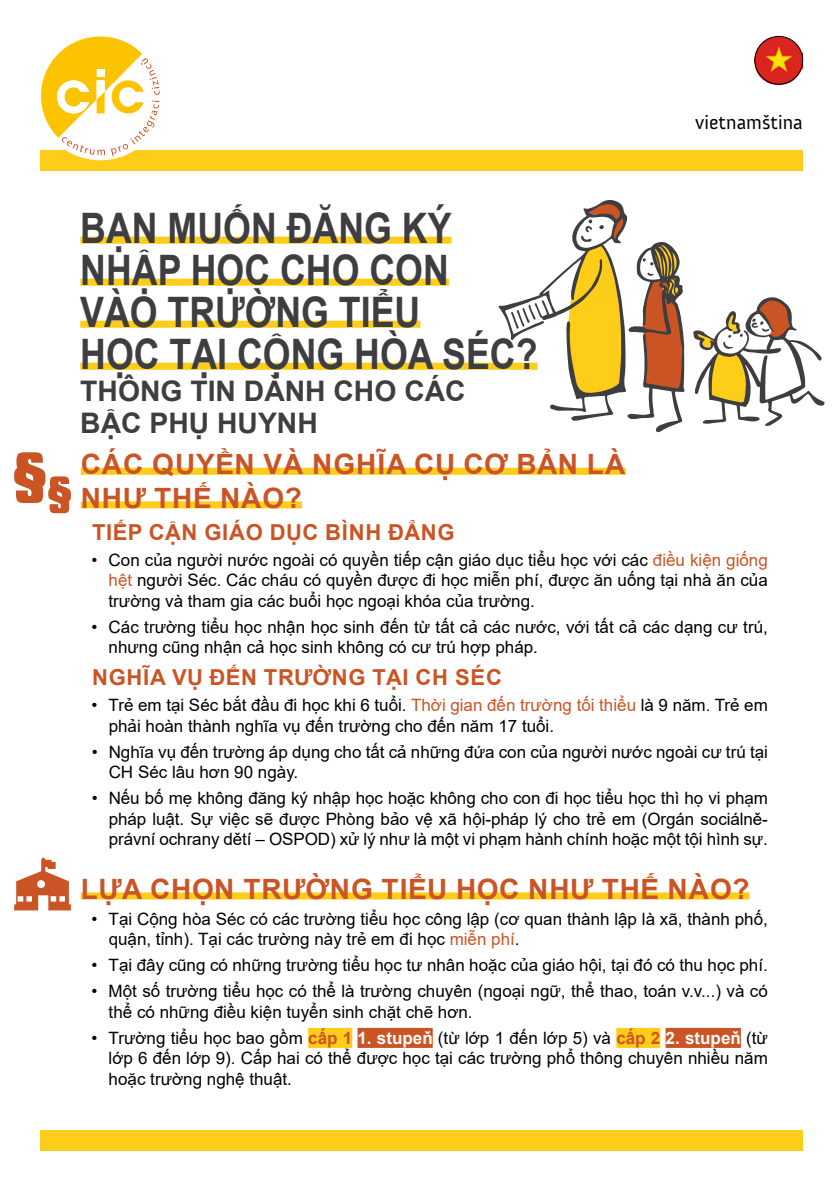
<style>
.page{position:relative;width:840px;height:1191px;background:#fff}
.page>*{position:absolute;margin:0;border:0;box-sizing:border-box;transform-origin:0 0}
.t1{font:700 42px/42px "Arial";color:#3e3d40;scale:.85 1}
.t2{font:700 28.2px/32px "Arial";color:#3e3d40}
.t3{font:700 28px "Arial";letter-spacing:.035em;color:#cb5425}
.t4{font:700 22px "Arial";letter-spacing:.035em;color:#cb5425}
.t5{font:20px "Anivers";color:#000}
.t6{font:17px/20.4px "Arial";color:#000}
.s1{color:#cb5425}
.s2{font-weight:700;color:#cb5425}
.s3{font-weight:700;color:#fff}
</style>
<div class="page">
<div style="left:40px;top:150px;width:762px;height:20px;background:#fecd1a"></div>
<div style="left:80px;top:237px;width:371px;height:7px;background:#fecd1a"></div>
<div style="left:80px;top:279px;width:368px;height:7px;background:#fecd1a"></div>
<div style="left:80px;top:321px;width:340px;height:7px;background:#fecd1a"></div>
<div style="left:80px;top:363px;width:457px;height:7px;background:#fecd1a"></div>
<div style="left:40px;top:1130px;width:762px;height:20px;background:#fecd1a"></div>
<div style="left:81px;top:468px;width:544px;height:7px;background:#fecd1a"></div>
<div style="left:81px;top:501px;width:221px;height:7px;background:#fecd1a"></div>
<div style="left:81px;top:892px;width:668px;height:7px;background:#fecd1a"></div>
<div style="left:308px;top:1028px;width:44px;height:20px;background:#fecd1a"></div>
<div style="left:357px;top:1028px;width:75px;height:20px;background:#cb5425"></div>
<div style="left:616px;top:1028px;width:44px;height:20px;background:#fecd1a"></div>
<div style="left:665px;top:1028px;width:75px;height:20px;background:#cb5425"></div>
<svg style="left:693px;top:297px;width:131px;height:129px"></svg>
<svg style="left:498px;top:200px;width:186px;height:232px"></svg>
<svg style="left:14px;top:452px;width:57px;height:61px"></svg>
<svg style="left:14px;top:857px;width:57px;height:53px"></svg>
<svg style="left:41px;top:36px;width:119px;height:125px"></svg>
<img style="left:754px;top:36px;width:48px;height:48px">
<div style="left:754px;top:36px;width:48px;height:48px;border:1px solid #000;border-radius:50%"></div>
<p class="t5" style="left:694px;top:112px;width:109px">vietnamština</p>
<h1 class="t1" style="left:80px;top:208px;width:539px">BẠN MUỐN ĐĂNG KÝ<br>NHẬP HỌC CHO CON<br>VÀO TRƯỜNG TIỂU<br>HỌC TẠI CỘNG HÒA SÉC?</h1>
<h2 class="t2" style="left:80px;top:375px;width:386px">THÔNG TIN DÀNH CHO CÁC<br>BẬC PHỤ HUYNH</h2>
<h3 class="t3" style="left:81px;top:444px;width:253px">CÁC QUYỀN VÀ NGH</h3>
<h3 class="t3" style="left:377px;top:444px;width:244px">ĨA CỤ CƠ BẢN LÀ</h3>
<h3 class="t3" style="left:81px;top:478px;width:23px">NHƯ</h3>
<h3 class="t3" style="left:154px;top:478px;width:88px">TH Ế NÀO</h3>
<h3 class="t3" style="left:284px;top:478px;width:19px">?</h3>
<p class="t4" style="left:92px;top:516px;width:74px">TIẾP CẬN</p>
<p class="t4" style="left:204px;top:516px;width:16px">GIÁO</p>
<p class="t4" style="left:270px;top:516px;width:17px">DỤC</p>
<p class="t4" style="left:325px;top:516px;width:112px">BÌNH ĐẲNG</p>
<p class="t6" style="left:108px;top:549px;width:660px;text-align:justify;text-indent:-17px">• Con của người nước ngoài có quyền tiếp cận giáo dục tiểu học với các <span class="s1">điều kiện giống hệt</span> người Séc. Các cháu có quyền được đi học miễn phí, được ăn uống tại nhà ăn của trường và tham gia các buổi học ngoại khóa của trường.</p>
<p class="t6" style="left:108px;top:616px;width:660px;text-indent:-17px">• Các trường tiểu học nhận học sinh đến từ tất cả các nước, với tất cả các dạng cư trú, nhưng cũng nhận cả học sinh không có cư trú hợp pháp.</p>
<p class="t4" style="left:92px;top:662px;width:190px">NGHĨA VỤ ĐẾN TRƯỜNG</p>
<p class="t4" style="left:372px;top:662px;width:13px">TẠI</p>
<p class="t4" style="left:415px;top:662px;width:71px">CH SÉC</p>
<p class="t6" style="left:109px;top:695px;width:660px;text-indent:-17px">• Trẻ em tại Séc bắt đầu đi học khi 6 tuổi. <span class="s1">Thời gian đến trường tối thiểu</span> là 9 năm. Trẻ em phải hoàn thành nghĩa vụ đến trường cho đến năm 17 tuổi.</p>
<p class="t6" style="left:109px;top:741px;width:660px;text-indent:-17px">• Nghĩa vụ đến trường áp dụng cho tất cả những đứa con của người nước ngoài cư trú tại<br>CH Séc lâu hơn 90 ngày.</p>
<p class="t6" style="left:109px;top:788px;width:660px;text-align:justify;text-indent:-17px">• Nếu bố mẹ không đăng ký nhập học hoặc không cho con đi học tiểu học thì họ vi phạm pháp luật. Sự việc sẽ được Phòng bảo vệ xã hội-pháp lý cho trẻ em (Orgán sociálně&shy;právní ochrany dětí – OSPOD) xử lý như là một vi phạm hành chính hoặc một tội hình sự.</p>
<h3 class="t3" style="left:81px;top:869px;width:91px">LỰA CHỌ</h3>
<h3 class="t3" style="left:214px;top:869px;width:52px">N TRƯỜNG</h3>
<h3 class="t3" style="left:381px;top:869px;width:17px">TIỂU</h3>
<h3 class="t3" style="left:456px;top:869px;width:94px">HỌCNHƯ</h3>
<h3 class="t3" style="left:601px;top:869px;width:88px">TH Ế NÀO</h3>
<h3 class="t3" style="left:732px;top:869px;width:19px">?</h3>
<p class="t6" style="left:109px;top:908px;width:660px;text-indent:-17px">• Tại Cộng hòa Séc có các trường tiểu học công lập (cơ quan thành lập là xã, thành phố, quận, tỉnh). Tại các trường này trẻ em đi học <span class="s1">miễn phí</span>.</p>
<p class="t6" style="left:92px;top:955px;width:677px">• Tại đây cũng có những trường tiểu học tư nhân hoặc của giáo hội, tại đó có thu học phí.</p>
<p class="t6" style="left:109px;top:981px;width:660px;text-indent:-17px">• Một số trường tiểu học có thể là trường chuyên (ngoại ngữ, thể thao, toán v.v...) và có thể có những điều kiện tuyển sinh chặt chẽ hơn.</p>
<p class="t6" style="left:109px;top:1027px;width:660px;text-align:justify;text-indent:-17px">• Trường tiểu học bao gồm <span class="s2">CẤP 1</span> <span class="s3">1. STUPEŇ</span> (từ lớp 1 đến lớp 5) và <span class="s2">CẤP 2</span> <span class="s3">2. STUPEŇ</span> (từ lớp 6 đến lớp 9). Cấp hai có thể được học tại các trường phổ thông chuyên nhiều năm hoặc trường nghệ thuật.</p>
</div>
